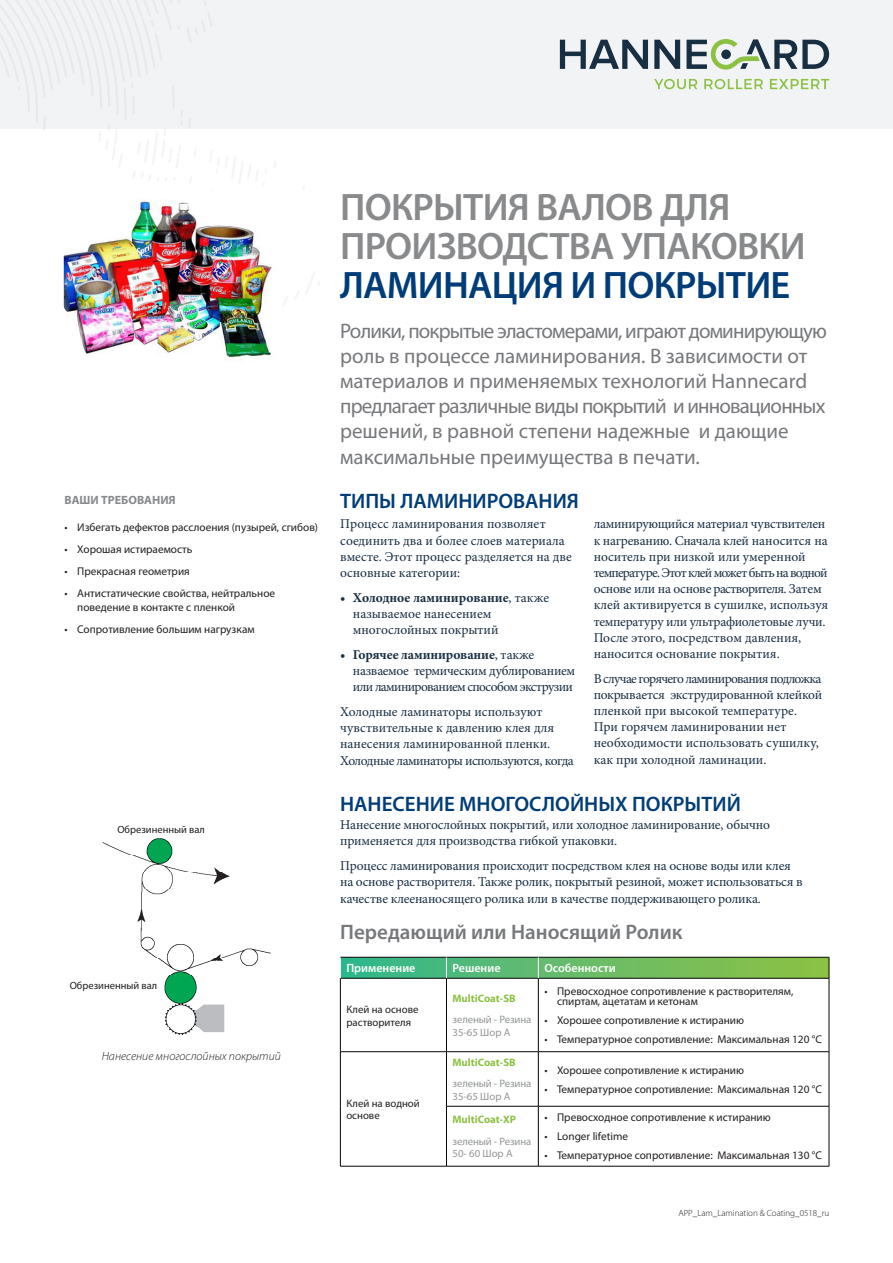
<style>
.page{position:relative;width:893px;height:1263px;background:#fff}
.page>*{position:absolute;margin:0;border:0;box-sizing:border-box;transform-origin:0 0}
.t1{font:600 38.4px/39px "Myriad Pro";letter-spacing:-.02em;color:#888a8c}
.HC_DOC_-_Introductio{font:21px/25.2px "Myriad Pro";color:#76787b}
.HC_DOC_-_Body_titles{font:600 21px "Myriad Pro";color:#003d78}
.HC_DOC_-_Side_column{font:600 21px "Myriad Pro";color:#76787b}
.HC_DOC_-_Body_text{font:13.5px/16.2px "Minion Pro";letter-spacing:-.01em;color:#182e42}
.HC_DOC_-_Body_text-2{font:13.5px/16.2px "Minion Pro";letter-spacing:-.035em;color:#182e42}
.HC_DOC_-_Image_comme{font:italic 300 12px "Myriad Pro";color:#231f20}
.t2{font:600 12px "Myriad Pro";color:#fff}
.HC_DOC_-_Side_column-2{font:700 12px "Myriad Pro";color:#888a8c}
.t3{font:11.25px/13.5px "Myriad Pro";color:#231f20}
.t4{font:10.8px/12.9px "Myriad Pro";letter-spacing:-.01em;color:#939698}
.t5{font:10.8px/12.9px "Myriad Pro";color:#231f20}
.t6{font:700 10.8px "Myriad Pro";color:#8cc144}
.HC_DOC_-_Side_column-3{font:10.5px "Myriad Pro";color:#231f20}
.t7{font:300 9px "Myriad Pro";color:#231f20}
.s1{color:#003d78}
.s2{font-weight:700}
</style>
<div class="page">
<div style="left:0;top:0;width:893px;height:128px;background:#f2f3f4"></div>
<svg style="left:560px;top:40px;width:88px;height:29px"></svg>
<svg style="left:654px;top:40px;width:26px;height:29px"></svg>
<svg style="left:686px;top:39px;width:143px;height:31px"></svg>
<svg style="left:654px;top:79px;width:175px;height:10px"></svg>
<hr style="left:340px;top:978px;width:106px;height:1px;background:#040503">
<hr style="left:446px;top:978px;width:92px;height:1px;background:#040503">
<hr style="left:538px;top:978px;width:291px;height:1px;background:#040503">
<hr style="left:340px;top:978px;width:1px;height:73px;background:#040503">
<hr style="left:446px;top:978px;width:1px;height:73px;background:#040503">
<hr style="left:538px;top:978px;width:1px;height:73px;background:#040503">
<hr style="left:829px;top:978px;width:1px;height:73px;background:#040503">
<hr style="left:340px;top:1051px;width:106px;height:1px;background:#040503">
<hr style="left:340px;top:1052px;width:1px;height:54px;background:#040503">
<hr style="left:446px;top:1051px;width:92px;height:1px;background:#040503">
<hr style="left:446px;top:1052px;width:1px;height:54px;background:#040503">
<hr style="left:538px;top:1051px;width:291px;height:1px;background:#040503">
<hr style="left:538px;top:1052px;width:1px;height:54px;background:#040503">
<hr style="left:829px;top:1052px;width:1px;height:54px;background:#040503">
<hr style="left:340px;top:1106px;width:1px;height:60px;background:#040503">
<hr style="left:446px;top:1106px;width:92px;height:1px;background:#040503">
<hr style="left:446px;top:1106px;width:1px;height:60px;background:#040503">
<hr style="left:538px;top:1106px;width:291px;height:1px;background:#040503">
<hr style="left:538px;top:1106px;width:1px;height:60px;background:#040503">
<hr style="left:829px;top:1106px;width:1px;height:60px;background:#040503">
<hr style="left:340px;top:1166px;width:106px;height:1px;background:#040503">
<hr style="left:446px;top:1166px;width:92px;height:1px;background:#040503">
<hr style="left:538px;top:1166px;width:291px;height:1px;background:#040503">
<svg style="left:340px;top:957px;width:490px;height:21px;background:#61b365"></svg>
<img style="left:102px;top:838px;width:168px;height:196px">
<img style="left:64px;top:201px;width:208px;height:157px">
<p class="HC_DOC_-_Side_column-2" style="left:65px;top:492px;width:113px">ВАШИ ТРЕБОВАНИЯ</p>
<p class="t3" style="left:65px;top:520px;width:255px">• Избегать дефектов расслоения (пузырей, сгибов)</p>
<p class="t3" style="left:65px;top:542px;width:129px">• Хорошая истираемость</p>
<p class="t3" style="left:65px;top:564px;width:127px">• Прекрасная геометрия</p>
<p class="t3" style="left:77px;top:586px;width:199px;text-indent:-13px">• Антистатические свойства, нейтральное поведение в контакте с пленкой</p>
<p class="t3" style="left:65px;top:622px;width:192px">• Сопротивление большим нагрузкам</p>
<p class="t1" style="left:340px;top:186px;width:467px">ПОКРЫТИЯ ВАЛОВ ДЛЯ<br>ПРОИЗВОДСТВА УПАКОВКИ<br><span class="s1">ЛАМИНАЦИЯ И ПОКРЫТИЕ</span></p>
<p class="HC_DOC_-_Introductio" style="left:340px;top:318px;width:488px">Ролики, покрытые эластомерами, играют доминирующую роль в процессе ламинирования. В зависимости от материалов и применяемых технологий Hannecard предлагает различные виды покрытий и инновационных решений, в равной степени надежные и дающие максимальные преимущества в печати.</p>
<p class="HC_DOC_-_Body_titles" style="left:340px;top:487px;width:240px">ТИПЫ ЛАМИНИРОВАНИЯ</p>
<p class="HC_DOC_-_Body_text" style="left:340px;top:516px;width:233px">Процесс ламинирования позволяет соединить два и более слоев материала вместе. Этот процесс разделяется на две основные категории:</p>
<p class="HC_DOC_-_Body_text" style="left:353px;top:589px;width:198px;text-indent:-13px"><span class="s2">• Холодное ламинирование</span>, также называемое нанесением многослойных покрытий</p>
<p class="HC_DOC_-_Body_text-2" style="left:353px;top:646px;width:224px;text-indent:-13px"><span class="s2">• Горячее ламинирование</span>, также назваемое термическим дублированием или ламинированием способом экструзии</p>
<p class="HC_DOC_-_Body_text" style="left:340px;top:703px;width:235px">Холодные ламинаторы используют чувствительные к давлению клея для нанесения ламинированной пленки.<br>Холодные ламинаторы используются, когда</p>
<p class="HC_DOC_-_Body_text" style="left:594px;top:516px;width:236px">ламинирующийся материал чувствителен к нагреванию. Сначала клей наносится на носитель при низкой или умеренной температуре. Этот клей может быть на водной основе или на основе растворителя. Затем клей активируется в сушилке, используя температуру или ультрафиолетовые лучи.<br>После этого, посредством давления, наносится основание покрытия.</p>
<p class="HC_DOC_-_Body_text" style="left:594px;top:670px;width:230px">В случае горячего ламинирования подложка покрывается экструдированной клейкой пленкой при высокой температуре.<br>При горячем ламинировании нет необходимости использовать сушилку, как при холодной ламинации.</p>
<p class="HC_DOC_-_Body_titles" style="left:340px;top:790px;width:402px">НАНЕСЕНИЕ МНОГОСЛОЙНЫХ ПОКРЫТИЙ</p>
<p class="HC_DOC_-_Side_column-3" style="left:117px;top:823px;width:89px">Обрезиненный вал</p>
<p class="HC_DOC_-_Body_text" style="left:340px;top:817px;width:431px">Нанесение многослойных покрытий, или холодное ламинирование, обычно применяется для производства гибкой упаковки.</p>
<p class="HC_DOC_-_Body_text" style="left:340px;top:858px;width:464px">Процесс ламинирования происходит посредством клея на основе воды или клея на основе растворителя. Также ролик, покрытый резиной, может использоваться в качестве клеенаносящего ролика или в качестве поддерживающего ролика.</p>
<p class="HC_DOC_-_Side_column-3" style="left:70px;top:979px;width:89px">Обрезиненный вал</p>
<p class="HC_DOC_-_Image_comme" style="left:102px;top:1050px;width:181px">Нанесение многослойных покрытий</p>
<p class="HC_DOC_-_Side_column" style="left:340px;top:919px;width:344px">Передающий или Наносящий Ролик</p>
<p class="t2" style="left:346px;top:960px;width:71px">Применение</p>
<p class="t2" style="left:452px;top:960px;width:50px">Решение</p>
<p class="t2" style="left:544px;top:960px;width:73px">Особенности</p>
<p class="t5" style="left:346px;top:1002px;width:74px">Клей на основе растворителя</p>
<p class="t3" style="left:557px;top:986px;width:238px;line-height:10.5px;text-indent:-13px">• Превосходное сопротивление к растворителям, спиртам, ацетатам и кетонам</p>
<p class="t3" style="left:544px;top:1014px;width:201px">• Хорошее сопротивление к истиранию</p>
<p class="t3" style="left:544px;top:1033px;width:279px">• Температурное сопротивление: Максимальная 120 °C</p>
<p class="t6" style="left:452px;top:991px;width:65px">MultiCoat-SB</p>
<p class="t4" style="left:452px;top:1013px;width:80px">зеленый - Резина<br>35-65 Шор A</p>
<p class="t5" style="left:346px;top:1096px;width:75px">Клей на водной основе</p>
<p class="t6" style="left:452px;top:1055px;width:65px">MultiCoat-SB</p>
<p class="t4" style="left:452px;top:1077px;width:80px">зеленый - Резина<br>35-65 Шор A</p>
<p class="t6" style="left:452px;top:1112px;width:65px">MultiCoat-XP</p>
<p class="t4" style="left:452px;top:1134px;width:80px">зеленый - Резина<br>50- 60 Шор A</p>
<p class="t3" style="left:544px;top:1063px;width:201px">• Хорошее сопротивление к истиранию</p>
<p class="t3" style="left:544px;top:1082px;width:279px">• Температурное сопротивление: Максимальная 120 °C</p>
<p class="t3" style="left:544px;top:1111px;width:228px">• Превосходное сопротивление к истиранию</p>
<p class="t3" style="left:544px;top:1130px;width:85px">• Longer lifetime</p>
<p class="t3" style="left:544px;top:1149px;width:279px">• Температурное сопротивление: Максимальная 130 °C</p>
<p class="t7" style="left:678px;top:1208px;width:152px">APP_Lam_Lamination &amp; Coating_0518_ru</p>
</div>
